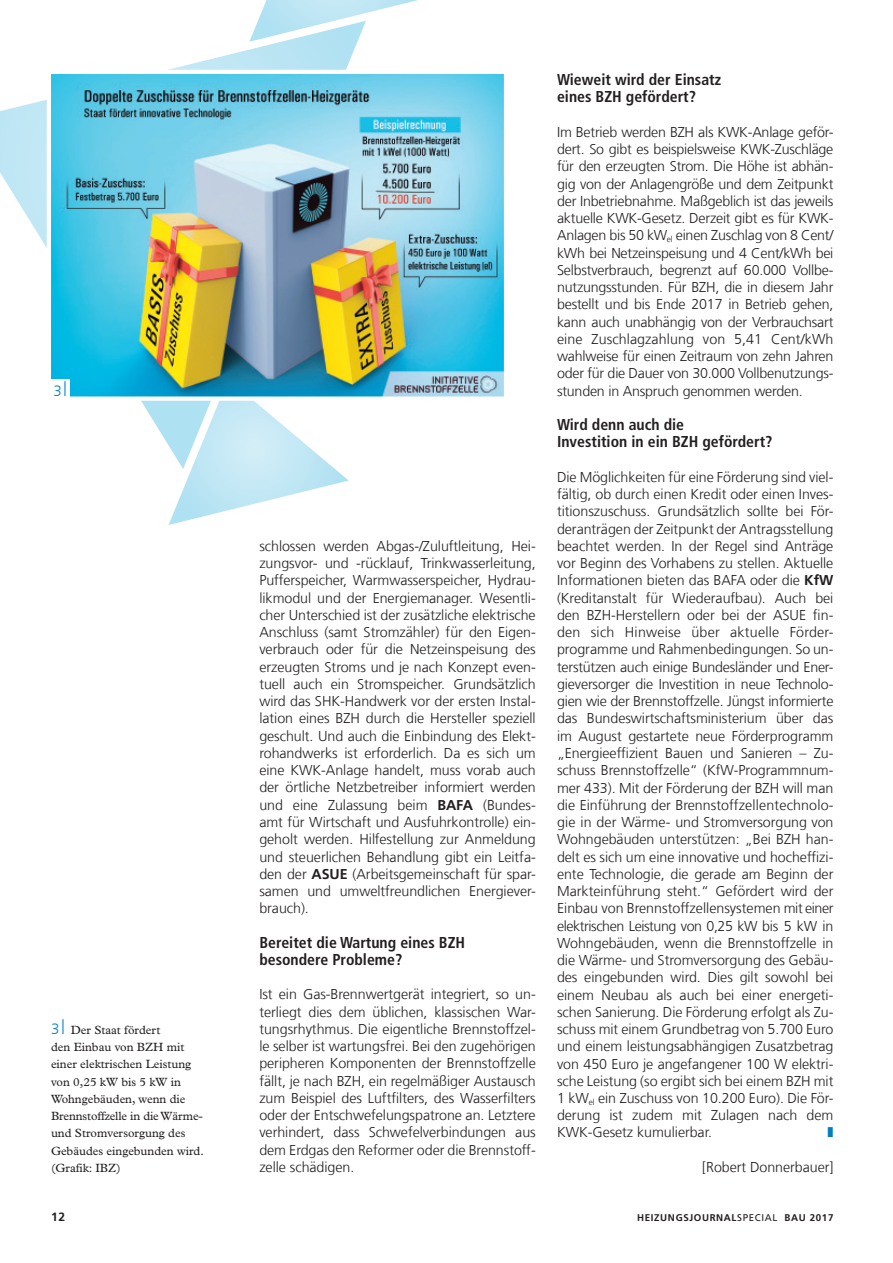
<style>
.page{position:relative;width:893px;height:1263px;background:#fff}
.page>*{position:absolute;margin:0;border:0;box-sizing:border-box;transform-origin:0 0}
.t1{font:700 condensed 15.75px/17.2px "Frutiger LT Com";color:#231f20}
.t2{font:300 15px "Frutiger LT Com";color:#007ec5}
.t3{font:300 14.25px/17.2px "Frutiger LT Com";letter-spacing:-.005em;color:#231f20;text-align:justify}
.t4{font:12px/17.2px "Plantin";color:#231f20}
.t5{font:700 12px "Frutiger LT Com";color:#231f20}
.t6{font:700 9.75px "Frutiger LT Com";letter-spacing:.065em;color:#231f20}
.s1{font-size:21px}
.s2{font-family:"Frutiger LT Com";font-weight:300;font-size:15px;color:#007ec5}
.s3{font-family:"Frutiger LT Com";font-weight:300;font-size:21px;color:#007ec5}
.s4{font-weight:700}
.s5{font-weight:400}
</style>
<div class="page">
<svg style="left:0;top:42px;width:357px;height:404px"></svg>
<svg style="left:249px;top:0;width:169px;height:42px"></svg>
<svg style="left:169px;top:403px;width:180px;height:122px"></svg>
<img style="left:45px;top:68px;width:459px;height:335px">
<div style="left:51px;top:378px;width:18px;height:18px;background:#fff"></div>
<p class="t2" style="left:53px;top:383px;width:15px">3 <span class="s1">I</span></p>
<p class="t4" style="left:51px;top:1021px;width:154px"><span class="s2">3</span> <span class="s3">I</span> Der Staat fördert<br>den Einbau von BZH mit einer elektrischen Leistung von 0,25 kW bis 5 kW in<br>Wohngebäuden, wenn die<br>Brennstoffzelle in die Wärme&shy;und Stromversorgung des<br>Gebäudes eingebunden wird. (Grafik: IBZ)</p>
<p class="t3" style="left:259px;top:537px;width:278px">schlossen werden Abgas-/Zuluftleitung, Hei&shy;zungsvor- und -rücklauf, Trinkwasserleitung, Pufferspeicher, Warmwasserspeicher, Hydrau&shy;likmodul und der Energiemanager. Wesentli&shy;cher Unterschied ist der zusätzliche elektrische Anschluss (samt Stromzähler) für den Eigen&shy;verbrauch oder für die Netzeinspeisung des erzeugten Stroms und je nach Konzept even&shy;tuell auch ein Stromspeicher. Grundsätzlich wird das SHK-Handwerk vor der ersten Instal&shy;lation eines BZH durch die Hersteller speziell geschult. Und auch die Einbindung des Elekt&shy;rohandwerks ist erforderlich. Da es sich um eine KWK-Anlage handelt, muss vorab auch der örtliche Netzbetreiber informiert werden und eine Zulassung beim <span class="s4">BAFA</span> (Bundes&shy;amt für Wirtschaft und Ausfuhrkontrolle) ein&shy;geholt werden. Hilfestellung zur Anmeldung und steuerlichen Behandlung gibt ein Leitfa&shy;den der <span class="s4">ASUE</span> (Arbeitsgemeinschaft für spar&shy;samen und umweltfreundlichen Energiever&shy;brauch).</p>
<p class="t1" style="left:259px;top:933px;width:207px">Bereitet die Wartung eines BZH besondere Probleme?</p>
<p class="t3" style="left:259px;top:986px;width:278px">Ist ein Gas-Brennwertgerät integriert, so un&shy;terliegt dies dem üblichen, klassischen War&shy;tungsrhythmus. Die eigentliche Brennstoffzel&shy;le selber ist wartungsfrei. Bei den zugehörigen peripheren Komponenten der Brennstoffzelle fällt, je nach BZH, ein regelmäßiger Austausch zum Beispiel des Luftfilters, des Wasserfilters oder der Entschwefelungspatrone an. Letztere verhindert, dass Schwefelverbindungen aus dem Erdgas den Reformer oder die Brennstoff&shy;zelle schädigen.</p>
<p class="t1" style="left:557px;top:71px;width:166px">Wieweit wird der Einsatz eines BZH gefördert?</p>
<p class="t3" style="left:557px;top:123px;width:278px">Im Betrieb werden BZH als KWK-Anlage geför&shy;dert. So gibt es beispielsweise KWK-Zuschläge für den erzeugten Strom. Die Höhe ist abhän&shy;gig von der Anlagengröße und dem Zeitpunkt der Inbetriebnahme. Maßgeblich ist das jeweils aktuelle KWK-Gesetz. Derzeit gibt es für KWK-Anlagen bis 50 kW<sub>el</sub> einen Zuschlag von 8 Cent/ kWh bei Netzeinspeisung und 4 Cent/kWh bei Selbstverbrauch, begrenzt auf 60.000 Vollbe&shy;nutzungsstunden. Für BZH, die in diesem Jahr bestellt und bis Ende 2017 in Betrieb gehen, kann auch unabhängig von der Verbrauchsart eine Zuschlagzahlung von 5,41 Cent/kWh wahlweise für einen Zeitraum von zehn Jahren oder für die Dauer von 30.000 Vollbenutzungs&shy;stunden in Anspruch genommen werden.</p>
<p class="t1" style="left:557px;top:416px;width:217px">Wird denn auch die<br>Investition in ein BZH gefördert?</p>
<p class="t3" style="left:557px;top:468px;width:278px">Die Möglichkeiten für eine Förderung sind viel&shy;fältig, ob durch einen Kredit oder einen Inves&shy;titionszuschuss. Grundsätzlich sollte bei För&shy;deranträgen der Zeitpunkt der Antragsstellung beachtet werden. In der Regel sind Anträge vor Beginn des Vorhabens zu stellen. Aktuelle Informationen bieten das BAFA oder die <span class="s4">KFW </span>(Kreditanstalt für Wiederaufbau). Auch bei den BZH-Herstellern oder bei der ASUE fin&shy;den sich Hinweise über aktuelle Förder&shy;programme und Rahmenbedingungen. So un&shy;terstützen auch einige Bundesländer und Ener&shy;gieversorger die Investition in neue Technolo&shy;gien wie der Brennstoffzelle. Jüngst informierte das Bundeswirtschaftsministerium über das im August gestartete neue Förderprogramm „Energieeffizient Bauen und Sanieren – Zu&shy;schuss Brennstoffzelle“ (KfW-Programmnum&shy;mer 433). Mit der Förderung der BZH will man die Einführung der Brennstoffzellentechnolo&shy;gie in der Wärme- und Stromversorgung von Wohngebäuden unterstützen: „Bei BZH han&shy;delt es sich um eine innovative und hocheffizi&shy;ente Technologie, die gerade am Beginn der Markteinführung steht.“ Gefördert wird der Einbau von Brennstoffzellensystemen mit einer elektrischen Leistung von 0,25 kW bis 5 kW in Wohngebäuden, wenn die Brennstoffzelle in die Wärme- und Stromversorgung des Gebäu&shy;des eingebunden wird. Dies gilt sowohl bei einem Neubau als auch bei einer energeti&shy;schen Sanierung. Die Förderung erfolgt als Zu&shy;schuss mit einem Grundbetrag von 5.700 Euro und einem leistungsabhängigen Zusatzbetrag von 450 Euro je angefangener 100 W elektri&shy;sche Leistung (so ergibt sich bei einem BZH mit 1 kW<sub>el</sub> ein Zuschuss von 10.200 Euro). Die För&shy;derung ist zudem mit Zulagen nach dem KWK-Gesetz kumulierbar.</p>
<p class="t3" style="left:702px;top:1158px;width:133px">[Robert Donnerbauer]</p>
<p class="t5" style="left:51px;top:1210px;width:16px">12</p>
<p class="t6" style="left:637px;top:1212px;width:198px">HEIZUNGSJOURNAL<span class="s5">SPECIAL</span> BAU 2017</p>
</div>
